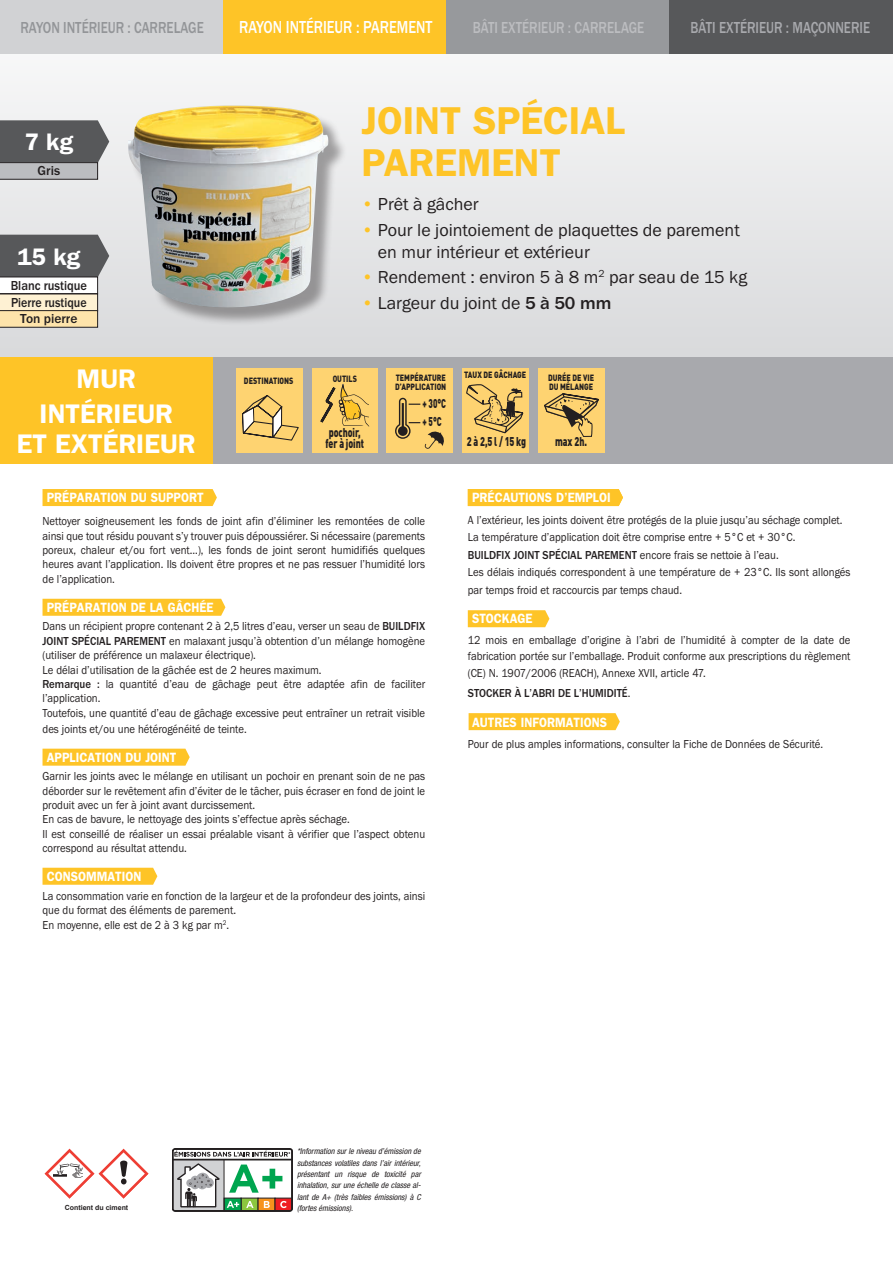
<style>
.page{position:relative;width:893px;height:1263px;background:#fff}
.page>*{position:absolute;margin:0;border:0;box-sizing:border-box;transform-origin:0 0}
.t1{font:600 39px "Franklin Gothic";color:#fec427}
.t2{font:600 27px/30px "Franklin Gothic";color:#fff;text-align:center}
.t3{font:600 24px "Franklin Gothic";color:#fff}
.t4{font:18px/21.6px "Franklin Gothic";color:#231f20}
.t5{font:700 18px "Franklin Gothic";color:#fff;scale:.8 1}
.t6{font:700 16.5px "Franklin Gothic";color:#939598;scale:.8 1}
.t7{font:700 16.5px "Franklin Gothic";color:#a8a9ad;scale:.8 1}
.t8{font:700 16.5px "Franklin Gothic";color:#bcbdc0;scale:.8 1}
.Normale{font:600 13.5px "Franklin Gothic";color:#fff;scale:.9 1}
.t9{font:700 13.5px "Franklin Gothic";color:#231f20;scale:.89 1}
.t10{font:700 13.5px "Franklin Gothic";color:#231f20}
.t11{font:700 13.5px "Franklin Gothic";color:#231f20;scale:.92 1}
.t12{font:900 12.6px/11.6px "DIN Pro";letter-spacing:-.01em;color:#231f20;scale:.71 1}
.t13{font:900 12.6px "DIN Pro";letter-spacing:-.01em;color:#231f20;scale:.63 1}
.Normale-2{font:12px/14.4px "Franklin Gothic";color:#231f20;scale:.9 1}
.Normale-3{font:700 12px "Franklin Gothic";color:#231f20;scale:.9 1}
.t14{font:900 9px "DIN Pro";color:#231f20;scale:.8 1}
.t15{font:italic condensed 8.25px/11.2px "Helvetica Neue LTW1 G";color:#231f20;text-align:justify}
.t16{font:700 7.05px "Arial";color:#231f20}
.s1{color:#fec427}
.s2{font-weight:700}
.s3{font-weight:400}
</style>
<div class="page">
<svg style="left:0;top:53px;width:893px;height:304px;fill:#e9e9ea"></svg>
<div style="left:0;top:357px;width:893px;height:106px;background:#a8a9ad"></div>
<div style="left:0;top:357px;width:213px;height:106px;background:#fec427"></div>
<svg style="left:0;top:120px;width:109px;height:59px;background:#78797b"></svg>
<svg style="left:0;top:235px;width:109px;height:92px;background:#aba599"></svg>
<div style="left:130px;top:108px;width:217px;height:218px;background:#231f20;opacity:.4"></div>
<img style="left:128px;top:105px;width:201px;height:203px">
<div style="left:43px;top:489px;width:174px;height:17px;background:#fec427"></div>
<svg style="left:43px;top:599px;width:182px;height:17px;background:#fec52b"></svg>
<svg style="left:43px;top:749px;width:147px;height:17px;background:#fec62e"></svg>
<svg style="left:43px;top:868px;width:114px;height:17px;background:#fec52d"></svg>
<div style="left:468px;top:489px;width:155px;height:17px;background:#fec427"></div>
<svg style="left:468px;top:610px;width:81px;height:17px"></svg>
<svg style="left:469px;top:713px;width:151px;height:17px;background:#fec52c"></svg>
<svg style="left:172px;top:1148px;width:121px;height:64px"></svg>
<svg style="left:44px;top:1148px;width:105px;height:51px"></svg>
<div style="left:0;top:0;width:223px;height:53px;background:#d1d2d4"></div>
<div style="left:223px;top:0;width:223px;height:53px;background:#fec427"></div>
<div style="left:446px;top:0;width:224px;height:53px;background:#97999c"></div>
<div style="left:670px;top:0;width:223px;height:53px;background:#57585a"></div>
<div style="left:387px;top:368px;width:66px;height:85px;background:#fed371"></div>
<svg style="left:395px;top:398px;width:49px;height:51px"></svg>
<div style="left:236px;top:368px;width:66px;height:85px;background:#fed371"></div>
<svg style="left:242px;top:395px;width:57px;height:46px"></svg>
<div style="left:463px;top:368px;width:66px;height:85px;background:#fed371"></div>
<svg style="left:466px;top:384px;width:58px;height:50px"></svg>
<div style="left:538px;top:368px;width:66px;height:85px;background:#fed371"></div>
<svg style="left:544px;top:393px;width:55px;height:44px"></svg>
<div style="left:312px;top:368px;width:66px;height:85px;background:#fed371"></div>
<svg style="left:320px;top:383px;width:49px;height:44px"></svg>
<p class="t6" style="left:20px;top:18px;width:231px">RAYON INTÉRIEUR : CARRELAGE</p>
<p class="t5" style="left:239px;top:17px;width:243px">RAYON INTÉRIEUR : PAREMENT</p>
<p class="t8" style="left:473px;top:18px;width:216px">BÂTI EXTÉRIEUR : CARRELAGE</p>
<p class="t7" style="left:691px;top:18px;width:226px">BÂTI EXTÉRIEUR : MAÇONNERIE</p>
<p class="t3" style="left:25px;top:128px;width:50px">7 kg</p>
<p class="t10" style="left:38px;top:163px;width:24px">Gris</p>
<p class="t3" style="left:17px;top:242px;width:64px">15 kg</p>
<p class="t11" style="left:11px;top:277px;width:84px">Blanc rustique</p>
<p class="t9" style="left:11px;top:294px;width:86px">Pierre rustique</p>
<p class="t10" style="left:20px;top:311px;width:59px">Ton pierre</p>
<p class="t2" style="left:77px;top:364px;width:61px">MUR</p>
<p class="t2" style="left:17px;top:398px;width:180px">INTÉRIEUR<br>ET EXTÉRIEUR</p>
<p class="t14" style="left:244px;top:374px;width:63px">DESTINATIONS</p>
<p class="t1" style="left:361px;top:97px;width:265px">JOINT SPÉCIAL</p>
<p class="t1" style="left:361px;top:139px;width:201px">PAREMENT</p>
<p class="t4" style="left:361px;top:194px;width:119px"><span class="s1">•</span> Prêt à gâcher</p>
<p class="t4" style="left:378px;top:219px;width:363px;text-indent:-17px"><span class="s1">•</span> Pour le jointoiement de plaquettes de parement en mur intérieur et extérieur</p>
<p class="t4" style="left:361px;top:267px;width:387px"><span class="s1">•</span> Rendement : environ 5 à 8 m<sup>2</sup> par seau de 15 kg</p>
<p class="t4" style="left:361px;top:293px;width:251px"><span class="s1">•</span> Largeur du joint de <span class="s2">5 à 50 mm</span></p>
<p class="t14" style="left:333px;top:372px;width:32px">OUTILS</p>
<p class="t12" style="left:325px;top:426px;width:56px">pochoir, fer à joint</p>
<p class="t14" style="left:396px;top:372px;width:64px">TEMPÉRATURE</p>
<p class="t14" style="left:395px;top:381px;width:65px">D’APPLICATION</p>
<p class="t13" style="left:422px;top:395px;width:39px">+ 30°C</p>
<p class="t13" style="left:422px;top:413px;width:32px">+ 5°C</p>
<p class="t14" style="left:464px;top:369px;width:79px">TAUX DE GÂCHAGE</p>
<p class="t12" style="left:467px;top:435px;width:85px">2 à 2,5 l / 15 kg</p>
<p class="t14" style="left:548px;top:371px;width:59px">DURÉE DE VIE</p>
<p class="t14" style="left:549px;top:380px;width:57px">DU MÉLANGE</p>
<p class="t12" style="left:555px;top:435px;width:47px">max 2h.</p>
<p class="Normale" style="left:47px;top:490px;width:176px">PRÉPARATION DU SUPPORT</p>
<p class="Normale-2" style="left:43px;top:514px;width:427px;text-align:justify">Nettoyer soigneusement les fonds de joint afin d’éliminer les remontées de colle ainsi que tout résidu pouvant s’y trouver puis dépoussiérer. Si nécessaire (parements poreux, chaleur et/ou fort vent…), les fonds de joint seront humidifiés quelques heures avant l’application. Ils doivent être propres et ne pas ressuer l’humidité lors de l’application.</p>
<p class="Normale" style="left:47px;top:599px;width:187px">PRÉPARATION DE LA GÂCHÉE</p>
<p class="Normale-2" style="left:43px;top:619px;width:427px;text-align:justify">Dans un récipient propre contenant 2 à 2,5 litres d’eau, verser un seau de <span class="s2">BUILDFIX JOINT SPÉCIAL PAREMENT</span> en malaxant jusqu’à obtention d’un mélange homogène (utiliser de préférence un malaxeur électrique).</p>
<p class="Normale-2" style="left:43px;top:663px;width:312px">Le délai d’utilisation de la gâchée est de 2 heures maximum.</p>
<p class="Normale-2" style="left:43px;top:677px;width:427px"><span class="s2">Remarque :</span> la quantité d’eau de gâchage peut être adaptée afin de faciliter l’application.</p>
<p class="Normale-2" style="left:43px;top:705px;width:427px;line-height:15.8px">Toutefois, une quantité d’eau de gâchage excessive peut entraîner un retrait visible des joints et/ou une hétérogénéité de teinte.</p>
<p class="Normale" style="left:47px;top:749px;width:146px">APPLICATION DU JOINT</p>
<p class="Normale-2" style="left:43px;top:769px;width:427px;text-align:justify">Garnir les joints avec le mélange en utilisant un pochoir en prenant soin de ne pas déborder sur le revêtement afin d’éviter de le tâcher, puis écraser en fond de joint le produit avec un fer à joint avant durcissement.</p>
<p class="Normale-2" style="left:43px;top:812px;width:343px">En cas de bavure, le nettoyage des joints s’effectue après séchage.</p>
<p class="Normale-2" style="left:43px;top:827px;width:427px">Il est conseillé de réaliser un essai préalable visant à vérifier que l’aspect obtenu correspond au résultat attendu.</p>
<p class="Normale" style="left:47px;top:869px;width:107px">CONSOMMATION</p>
<p class="Normale-2" style="left:43px;top:889px;width:427px">La consommation varie en fonction de la largeur et de la profondeur des joints, ainsi que du format des éléments de parement.</p>
<p class="Normale-2" style="left:43px;top:918px;width:209px">En moyenne, elle est de 2 à 3 kg par m<sup>2</sup>.</p>
<p class="Normale" style="left:472px;top:490px;width:156px">PRÉCAUTIONS D’EMPLOI</p>
<p class="Normale-2" style="left:468px;top:513px;width:418px">A l’extérieur, les joints doivent être protégés de la pluie jusqu’au séchage complet.</p>
<p class="Normale-2" style="left:468px;top:530px;width:366px">La température d’application doit être comprise entre + 5°C et + 30°C.</p>
<p class="Normale-3" style="left:468px;top:548px;width:347px">BUILDFIX JOINT SPÉCIAL PAREMENT <span class="s3">encore frais se nettoie à l’eau.</span></p>
<p class="Normale-2" style="left:468px;top:564px;width:427px;line-height:17.4px">Les délais indiqués correspondent à une température de + 23°C. Ils sont allongés par temps froid et raccourcis par temps chaud.</p>
<p class="Normale" style="left:472px;top:610px;width:69px">STOCKAGE</p>
<p class="Normale-2" style="left:468px;top:631px;width:427px;line-height:16.5px;text-align:justify">12 mois en emballage d’origine à l’abri de l’humidité à compter de la date de fabrication portée sur l’emballage. Produit conforme aux prescriptions du règlement (CE) N. 1907/2006 (REACH), Annexe XVII, article 47.</p>
<p class="Normale-3" style="left:468px;top:686px;width:182px">STOCKER À L’ABRI DE L’HUMIDITÉ<span class="s3">.</span></p>
<p class="Normale" style="left:472px;top:714px;width:151px">AUTRES INFORMATIONS</p>
<p class="Normale-2" style="left:468px;top:737px;width:396px">Pour de plus amples informations, consulter la Fiche de Données de Sécurité.</p>
<p class="t15" style="left:297px;top:1146px;width:125px">*Information sur le niveau d’émission de substances volatiles dans l’air intérieur, présentant un risque de toxicité par inhalation, sur une échelle de classe al&shy;lant de A+ (très faibles émissions) à C</p>
<p class="t16" style="left:65px;top:1202px;width:65px">Contient du ciment</p>
<p class="t15" style="left:297px;top:1202px;width:57px">(fortes émissions).</p>
</div>
